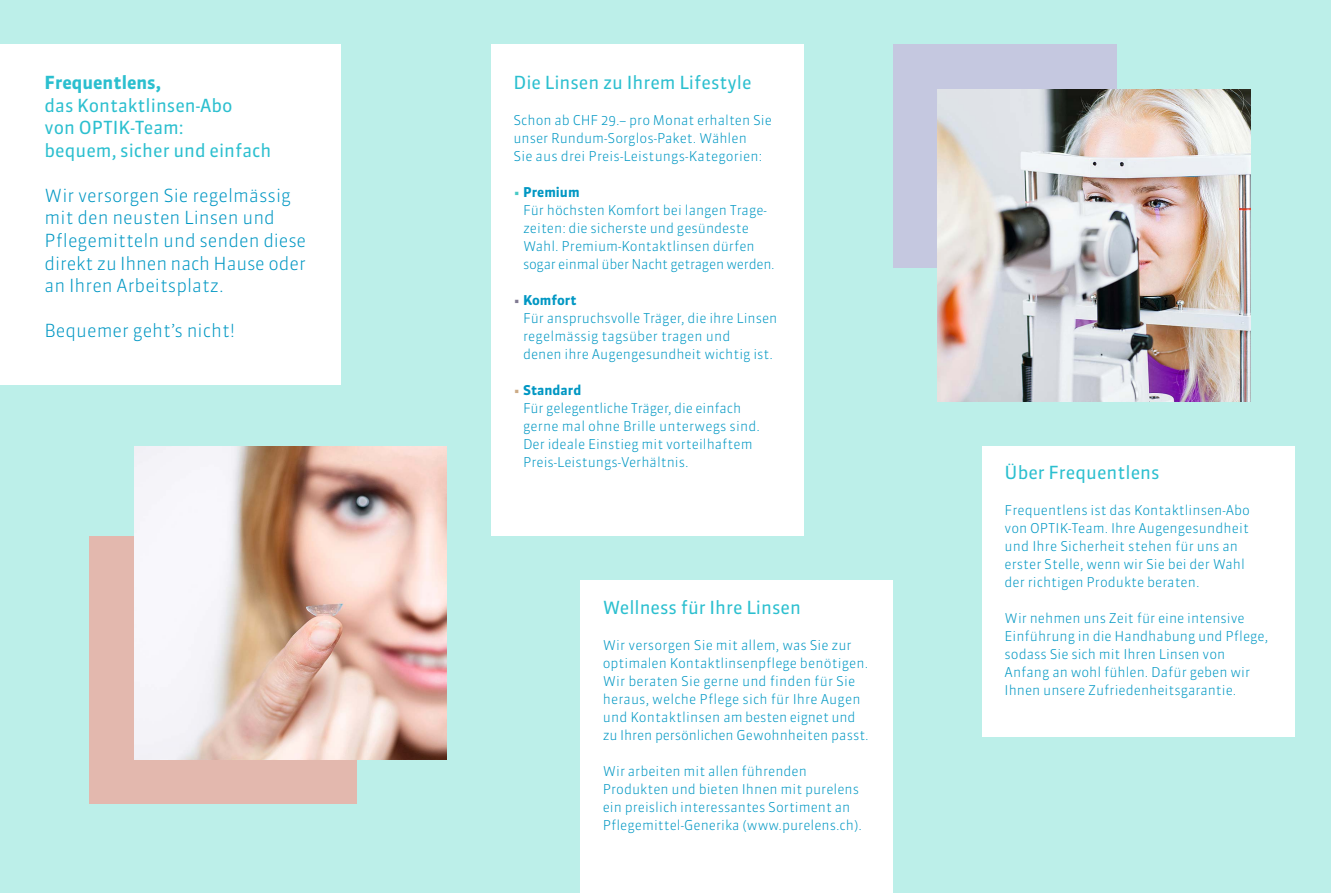
<style>
.page{position:relative;width:1331px;height:893px;background:#bcefe9}
.page>*{position:absolute;margin:0;border:0;box-sizing:border-box;transform-origin:0 0}
.t1{font:300 18px/22.5px "Sanuk";color:#0097c3}
.t2{font:18px/22.5px "Sanuk";color:#2bbfcf}
.t3{font:700 18px "Sanuk";color:#2bbfcf}
.t4{font:300 13.5px/18px "Sanuk";color:#0097c3}
.s1{color:#49cac6}
.s2{font-weight:700}
.s3{color:#807a92}
.s4{color:#ccab86}
</style>
<div class="page">
<div style="left:0;top:45px;width:340px;height:340px;background:#fff"></div>
<div style="left:491px;top:45px;width:313px;height:491px;background:#fff"></div>
<div style="left:89px;top:536px;width:268px;height:268px;background:#e3b8ae"></div>
<img style="left:134px;top:446px;width:312px;height:313px">
<div style="left:580px;top:580px;width:313px;height:313px;background:#fff"></div>
<div style="left:893px;top:45px;width:223px;height:223px;background:#c5c8e0"></div>
<img style="left:938px;top:89px;width:312px;height:313px">
<div style="left:982px;top:446px;width:313px;height:291px;background:#fff"></div>
<h1 class="t3" style="left:45px;top:72px;width:118px">Frequentlens,</h1>
<h1 class="t2" style="left:45px;top:94px;width:228px">das Kontaktlinsen-Abo<br>von OPTIK-Team:<br>bequem, sicher und einfach</h1>
<h1 class="t1" style="left:45px;top:184px;width:263px">Wir versorgen Sie regelmässig mit den neusten Linsen und<br>Pflegemitteln und senden diese direkt zu Ihnen nach Hause oder an Ihren Arbeitsplatz.</h1>
<h1 class="t1" style="left:45px;top:319px;width:192px">Bequemer geht’s nicht!</h1>
<h1 class="t2" style="left:513px;top:72px;width:240px">Die Linsen zu Ihrem Lifestyle</h1>
<p class="t4" style="left:513px;top:112px;width:260px">Schon ab CHF 29.– pro Monat erhalten Sie unser Rundum-Sorglos-Paket. Wählen<br>Sie aus drei Preis-Leistungs-Kategorien:</p>
<p class="t4" style="left:523px;top:184px;width:253px;text-indent:-10px"><span class="s1">•</span> <span class="s2">Premium<br></span>Für höchsten Komfort bei langen Trage&shy;zeiten: die sicherste und gesündeste Wahl. Premium-Kontaktlinsen dürfen sogar einmal über Nacht getragen werden.</p>
<p class="t4" style="left:523px;top:292px;width:256px;text-indent:-10px"><span class="s3">•</span> <span class="s2">Komfort<br></span>Für anspruchsvolle Träger, die ihre Linsen regelmässig tagsüber tragen und<br>denen ihre Augengesundheit wichtig ist.</p>
<p class="t4" style="left:523px;top:382px;width:238px;text-indent:-10px"><span class="s4">•</span> <span class="s2">Standard<br></span>Für gelegentliche Träger, die einfach gerne mal ohne Brille unterwegs sind.<br>Der ideale Einstieg mit vorteilhaftem<br>Preis-Leistungs-Verhältnis.</p>
<h1 class="t2" style="left:603px;top:597px;width:200px">Wellness für Ihre Linsen</h1>
<p class="t4" style="left:603px;top:636px;width:267px">Wir versorgen Sie mit allem, was Sie zur optimalen Kontaktlinsenpflege benötigen.<br>Wir beraten Sie gerne und finden für Sie heraus, welche Pflege sich für Ihre Augen und Kontaktlinsen am besten eignet und zu Ihren persönlichen Gewohnheiten passt.</p>
<p class="t4" style="left:603px;top:762px;width:261px">Wir arbeiten mit allen führenden Produkten und bieten Ihnen mit purelens ein preislich interessantes Sortiment an Pflegemittel-Generika (www.purelens.ch).</p>
<h1 class="t2" style="left:1005px;top:462px;width:156px">Über Frequentlens</h1>
<p class="t4" style="left:1005px;top:502px;width:247px">Frequentlens ist das Kontaktlinsen-Abo von OPTIK-Team. Ihre Augengesundheit und Ihre Sicherheit stehen für uns an erster Stelle, wenn wir Sie bei der Wahl der richtigen Produkte beraten.</p>
<p class="t4" style="left:1005px;top:609px;width:265px">Wir nehmen uns Zeit für eine intensive Einführung in die Handhabung und Pflege, sodass Sie sich mit Ihren Linsen von Anfang an wohl fühlen. Dafür geben wir Ihnen unsere Zufriedenheitsgarantie.</p>
</div>
